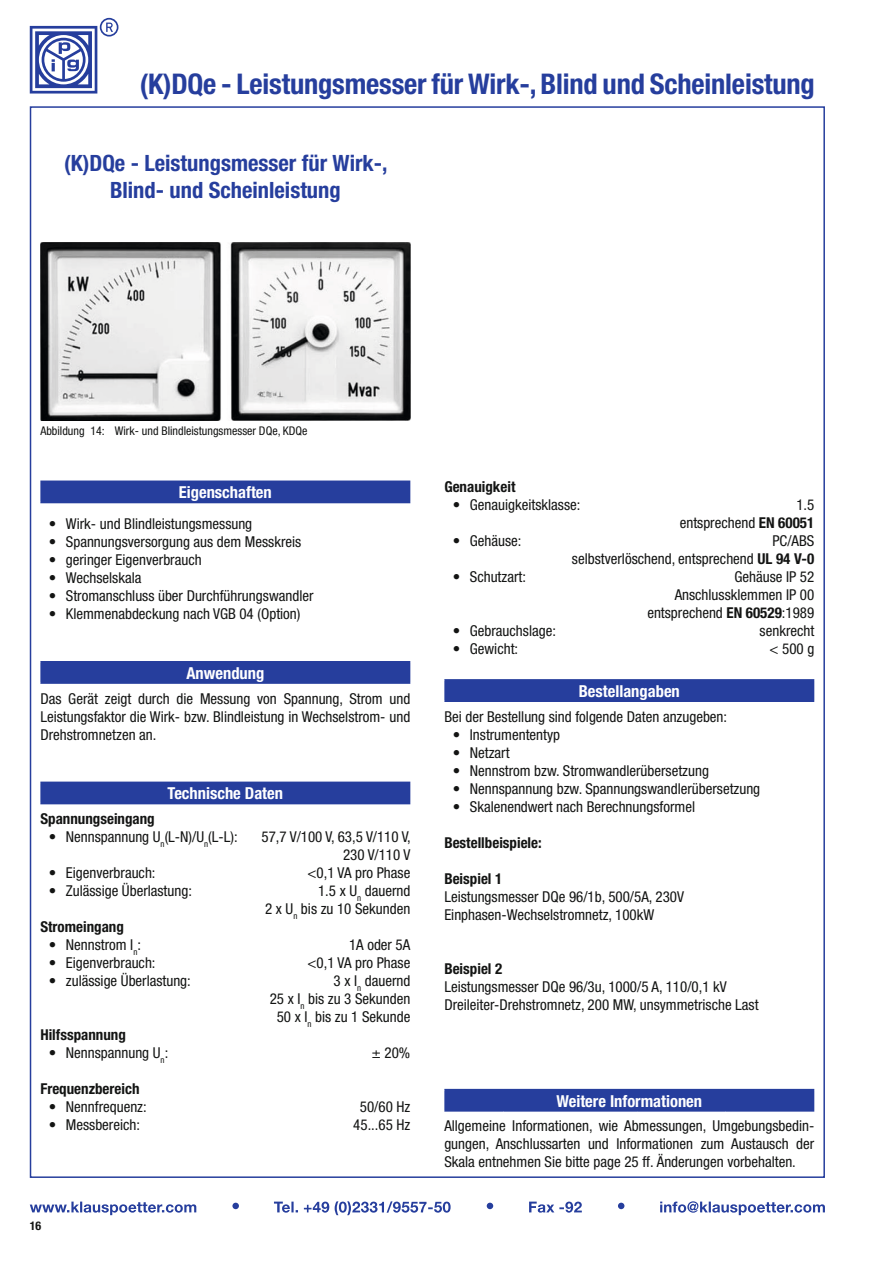
<style>
.page{position:relative;width:893px;height:1263px;background:#fff}
.page>*{position:absolute;margin:0;border:0;box-sizing:border-box;transform-origin:0 0}
.t1{font:700 condensed 28.5px "Helvetica Neue";letter-spacing:-.005em;color:#263e9d}
.t2{font:700 condensed 22.5px/27px "Helvetica Neue";color:#263e9d;text-align:center}
.t3{font:700 condensed 16.5px "Helvetica Neue";color:#fff}
.t4{font:condensed 15px/18px "Helvetica Neue";color:#131413;text-align:right}
.t5{font:700 condensed 15px "Helvetica Neue";color:#131413}
.t6{font:condensed 12px "Helvetica Neue";color:#131413}
.t7{font:700 condensed 12px "Helvetica Neue";color:#131413}
.s1{font-weight:700}
</style>
<div class="page">
<svg style="left:30px;top:18px;width:88px;height:76px"></svg>
<svg style="left:30px;top:1201px;width:166px;height:14px"></svg>
<svg style="left:660px;top:1201px;width:165px;height:14px"></svg>
<svg style="left:274px;top:1201px;width:177px;height:14px"></svg>
<svg style="left:529px;top:1201px;width:53px;height:11px"></svg>
<div style="left:232px;top:1203px;width:7px;height:6px;background:#263e9d;border-radius:50%"></div>
<svg style="left:487px;top:1203px;width:6px;height:6px"></svg>
<svg style="left:618px;top:1203px;width:6px;height:6px"></svg>
<div style="left:41px;top:481px;width:369px;height:21px;background:#263e9d"></div>
<hr style="left:40px;top:480px;width:370px;height:2px;background:#263e9d">
<hr style="left:40px;top:482px;width:2px;height:20px;background:#263e9d">
<hr style="left:40px;top:502px;width:370px;height:1px;background:#263e9d">
<div style="left:41px;top:662px;width:369px;height:21px;background:#263e9d"></div>
<hr style="left:40px;top:661px;width:370px;height:1px;background:#263e9d">
<hr style="left:40px;top:662px;width:2px;height:20px;background:#263e9d">
<hr style="left:40px;top:682px;width:370px;height:2px;background:#263e9d">
<div style="left:41px;top:782px;width:369px;height:22px;background:#263e9d"></div>
<hr style="left:40px;top:782px;width:370px;height:1px;background:#263e9d">
<hr style="left:40px;top:783px;width:2px;height:20px;background:#263e9d">
<hr style="left:40px;top:803px;width:370px;height:1px;background:#263e9d">
<img style="left:40px;top:242px;width:370px;height:179px">
<div style="left:445px;top:1089px;width:369px;height:22px;background:#263e9d"></div>
<hr style="left:444px;top:1089px;width:59px;height:1px;background:#263e9d">
<hr style="left:444px;top:1090px;width:2px;height:20px;background:#263e9d">
<hr style="left:444px;top:1110px;width:59px;height:1px;background:#263e9d">
<div style="left:445px;top:680px;width:369px;height:21px;background:#263e9d"></div>
<hr style="left:444px;top:679px;width:370px;height:2px;background:#263e9d">
<svg style="left:444px;top:681px;width:1px;height:19px"></svg>
<hr style="left:444px;top:700px;width:370px;height:2px;background:#263e9d">
<h1 class="t1" style="left:140px;top:66px;width:677px">(K)DQe - Leistungsmesser für Wirk-, Blind und Scheinleistung</h1>
<h2 class="t2" style="left:64px;top:149px;width:325px">(K)DQe - Leistungsmesser für Wirk-,<br>Blind- und Scheinleistung</h2>
<p class="t6" style="left:40px;top:423px;width:269px">Abbildung 14: Wirk- und Blindleistungsmesser DQe, KDQe</p>
<p class="t3" style="left:179px;top:482px;width:94px">Eigenschaften</p>
<p class="t4" style="left:49px;top:515px;width:205px">• Wirk- und Blindleistungsmessung</p>
<p class="t4" style="left:49px;top:533px;width:254px">• Spannungsversorgung aus dem Messkreis</p>
<p class="t4" style="left:49px;top:551px;width:154px">• geringer Eigenverbrauch</p>
<p class="t4" style="left:49px;top:569px;width:94px">• Wechselskala</p>
<p class="t4" style="left:49px;top:587px;width:266px">• Stromanschluss über Durchführungswandler</p>
<p class="t4" style="left:49px;top:605px;width:253px">• Klemmenabdeckung nach VGB 04 (Option)</p>
<p class="t3" style="left:186px;top:663px;width:79px">Anwendung</p>
<p class="t4" style="left:40px;top:689px;width:371px;text-align:justify">Das Gerät zeigt durch die Messung von Spannung, Strom und Leistungsfaktor die Wirk- bzw. Blindleistung in Wechselstrom- und Drehstromnetzen an.</p>
<p class="t3" style="left:168px;top:783px;width:117px">Technische Daten</p>
<p class="t5" style="left:40px;top:810px;width:116px">Spannungseingang</p>
<p class="t4" style="left:49px;top:828px;width:190px">• Nennspannung U<sub>n</sub>(L-N)/U<sub>n</sub>(L-L):</p>
<p class="t4" style="left:262px;top:828px;width:151px">57,7 V/100 V, 63,5 V/110 V,<br>230 V/110 V</p>
<p class="t4" style="left:49px;top:864px;width:108px">• Eigenverbrauch:</p>
<p class="t4" style="left:308px;top:864px;width:104px">&lt;0,1 VA pro Phase</p>
<p class="t4" style="left:49px;top:882px;width:145px">• Zulässige Überlastung:</p>
<p class="t4" style="left:265px;top:882px;width:147px">1.5 x U<sub>n</sub> dauernd<br>2 x U<sub>n</sub> bis zu 10 Sekunden</p>
<p class="t5" style="left:40px;top:918px;width:85px">Stromeingang</p>
<p class="t4" style="left:49px;top:936px;width:94px">• Nennstrom I<sub>n</sub>:</p>
<p class="t4" style="left:349px;top:936px;width:63px">1A oder 5A</p>
<p class="t4" style="left:49px;top:954px;width:108px">• Eigenverbrauch:</p>
<p class="t4" style="left:308px;top:954px;width:104px">&lt;0,1 VA pro Phase</p>
<p class="t4" style="left:49px;top:972px;width:143px">• zulässige Überlastung:</p>
<p class="t4" style="left:270px;top:972px;width:142px">3 x I<sub>n</sub> dauernd<br>25 x I<sub>n</sub> bis zu 3 Sekunden<br>50 x I<sub>n</sub> bis zu 1 Sekunde</p>
<p class="t5" style="left:40px;top:1026px;width:87px">Hilfsspannung</p>
<p class="t4" style="left:49px;top:1044px;width:121px">• Nennspannung U<sub>n</sub>:</p>
<p class="t4" style="left:372px;top:1044px;width:40px">± 20%</p>
<p class="t5" style="left:40px;top:1080px;width:101px">Frequenzbereich</p>
<p class="t4" style="left:49px;top:1098px;width:99px">• Nennfrequenz:</p>
<p class="t4" style="left:360px;top:1098px;width:52px">50/60 Hz</p>
<p class="t4" style="left:49px;top:1116px;width:93px">• Messbereich:</p>
<p class="t4" style="left:353px;top:1116px;width:59px">45...65 Hz</p>
<p class="t7" style="left:30px;top:1218px;width:13px">16</p>
<p class="t5" style="left:444px;top:478px;width:73px">Genauigkeit</p>
<p class="t4" style="left:453px;top:496px;width:129px">• Genauigkeitsklasse:</p>
<p class="t4" style="left:680px;top:496px;width:136px">1.5<br>entsprechend <span class="s1">EN 60051</span></p>
<p class="t4" style="left:453px;top:532px;width:70px">• Gehäuse:</p>
<p class="t4" style="left:572px;top:532px;width:244px">PC/ABS<br>selbstverlöschend, entsprechend <span class="s1">UL 94 V-0</span></p>
<p class="t4" style="left:453px;top:568px;width:75px">• Schutzart:</p>
<p class="t4" style="left:647px;top:568px;width:168px">Gehäuse IP 52<br>Anschlussklemmen IP 00 entsprechend <span class="s1">EN 60529</span>:1989</p>
<p class="t4" style="left:453px;top:622px;width:105px">• Gebrauchslage:</p>
<p class="t4" style="left:760px;top:622px;width:56px">senkrecht</p>
<p class="t4" style="left:453px;top:640px;width:67px">• Gewicht:</p>
<p class="t4" style="left:770px;top:640px;width:46px">&lt; 500 g</p>
<p class="t3" style="left:579px;top:681px;width:103px">Bestellangaben</p>
<p class="t4" style="left:444px;top:707px;width:284px">Bei der Bestellung sind folgende Daten anzugeben:</p>
<p class="t4" style="left:453px;top:725px;width:109px">• Instrumententyp</p>
<p class="t4" style="left:453px;top:743px;width:58px">• Netzart</p>
<p class="t4" style="left:453px;top:761px;width:258px">• Nennstrom bzw. Stromwandlerübersetzung</p>
<p class="t4" style="left:453px;top:779px;width:309px">• Nennspannung bzw. Spannungswandlerübersetzung</p>
<p class="t4" style="left:453px;top:797px;width:244px">• Skalenendwert nach Berechnungsformel</p>
<p class="t5" style="left:444px;top:833px;width:99px">Bestellbeispiele:</p>
<p class="t5" style="left:444px;top:869px;width:59px">Beispiel 1</p>
<p class="t4" style="left:444px;top:887px;width:241px;text-align:left">Leistungsmesser DQe 96/1b, 500/5A, 230V<br>Einphasen-Wechselstromnetz, 100kW</p>
<p class="t5" style="left:444px;top:959px;width:59px">Beispiel 2</p>
<p class="t4" style="left:444px;top:977px;width:316px;text-align:left">Leistungsmesser DQe 96/3u, 1000/5 A, 110/0,1 kV<br>Dreileiter-Drehstromnetz, 200 MW, unsymmetrische Last</p>
<p class="t3" style="left:556px;top:1091px;width:147px">Weitere Informationen</p>
<p class="t4" style="left:444px;top:1117px;width:371px;text-align:justify">Allgemeine Informationen, wie Abmessungen, Umgebungsbedin&shy;gungen, Anschlussarten und Informationen zum Austausch der Skala entnehmen Sie bitte page 25 ff. Änderungen vorbehalten.</p>
</div>
